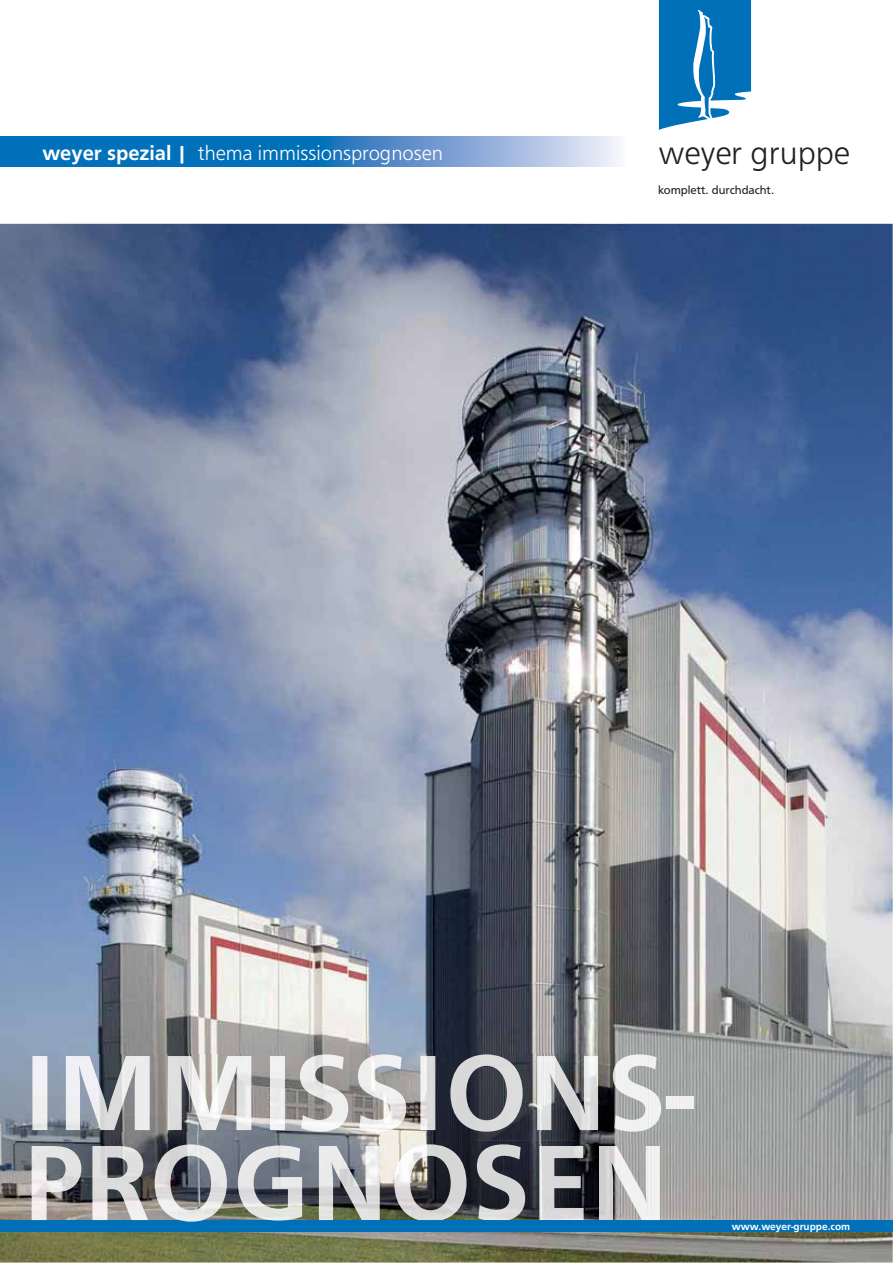
<style>
.page{position:relative;width:893px;height:1263px;background:#fff}
.page>*{position:absolute;margin:0;border:0;box-sizing:border-box;transform-origin:0 0}
.t1{font:300 33.75px "Front Page";color:#231f20}
.t2{font:300 21px "Front Page";color:#fff}
.t3{font:12px "Front Page";color:#231f20}
.t4{font:500 10.5px "Front Page";color:#fff}
.s1{font-weight:500}
</style>
<div class="page">
<img style="left:0;top:224px;width:893px;height:1039px">
<div style="left:0;top:1220px;width:893px;height:12px;background:#0070b9"></div>
<img style="left:32px;top:1054px;width:629px;height:78px">
<img style="left:666px;top:1096px;width:27px;height:12px">
<img style="left:32px;top:1144px;width:628px;height:76px">
<svg style="left:659px;top:0;width:92px;height:130px"></svg>
<svg style="left:0;top:136px;width:620px;height:30px;background:#408cc8"></svg>
<p class="t2" style="left:43px;top:144px;width:402px"><span class="s1">weyer spezial |</span> thema immissionsprognosen</p>
<h1 class="t1" style="left:659px;top:132px;width:193px">weyer gruppe</h1>
<p class="t3" style="left:658px;top:185px;width:118px">komplett. durchdacht.</p>
<p class="t4" style="left:732px;top:1222px;width:120px">www.weyer-gruppe.com</p>
</div>
